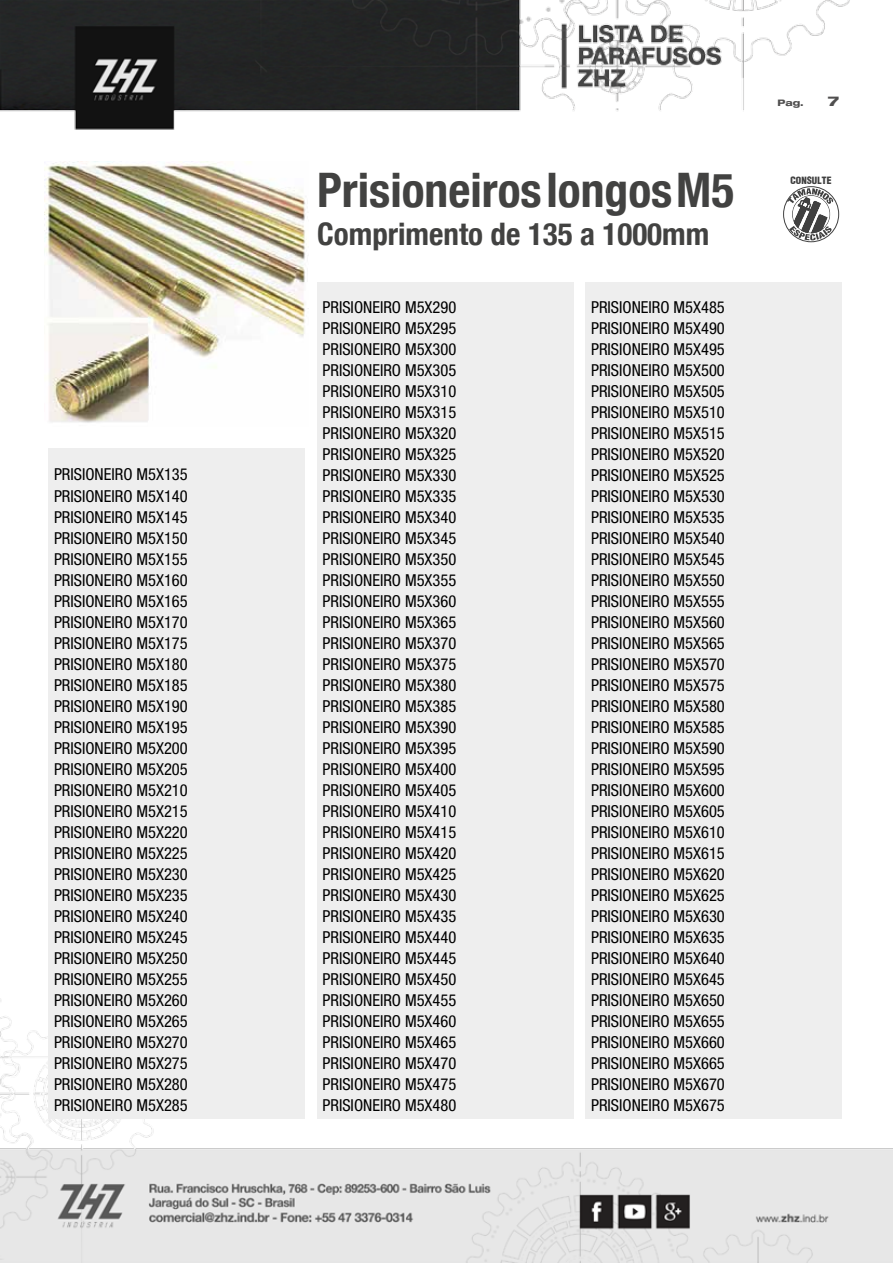
<style>
.page{position:relative;width:893px;height:1263px;background:#fff}
.page>*{position:absolute;margin:0;border:0;box-sizing:border-box;transform-origin:0 0}
.t1{font:700 condensed 47.55px "Helvetica Neue";color:#424241}
.t2{font:700 condensed 31.05px "Helvetica Neue";color:#424241}
.t3{font:condensed 16.5px/21px "Helvetica Neue LT Pro";color:#000;text-align:justify}
.t4{font:800 expanded 13.5px "Helvetica Neue LT Pro";color:#504f4f}
.t5{font:10.95px "Helvetica Condensed Black Se";color:#000}
.t6{font:800 expanded 9px "Helvetica Neue LT Pro";color:#504f4f}
</style>
<div class="page">
<img style="left:0;top:0;width:893px;height:1263px">
<div style="left:585px;top:282px;width:256px;height:836px;background:#eee"></div>
<div style="left:49px;top:448px;width:256px;height:670px;background:#eee"></div>
<div style="left:317px;top:282px;width:257px;height:836px;background:#eee"></div>
<img style="left:44px;top:162px;width:265px;height:264px">
<div style="left:783px;top:186px;width:56px;height:56px;border:1px solid #000;border-radius:50%"></div>
<svg style="left:787px;top:188px;width:46px;height:52px"></svg>
<div style="left:792px;top:195px;width:38px;height:38px;border:1px solid #000;border-radius:50%"></div>
<p class="t3" style="left:54px;top:464px;width:135px">PRISIONEIRO M5X135<br>PRISIONEIRO M5X140<br>PRISIONEIRO M5X145<br>PRISIONEIRO M5X150<br>PRISIONEIRO M5X155<br>PRISIONEIRO M5X160<br>PRISIONEIRO M5X165<br>PRISIONEIRO M5X170<br>PRISIONEIRO M5X175<br>PRISIONEIRO M5X180<br>PRISIONEIRO M5X185<br>PRISIONEIRO M5X190<br>PRISIONEIRO M5X195<br>PRISIONEIRO M5X200<br>PRISIONEIRO M5X205<br>PRISIONEIRO M5X210<br>PRISIONEIRO M5X215<br>PRISIONEIRO M5X220<br>PRISIONEIRO M5X225<br>PRISIONEIRO M5X230<br>PRISIONEIRO M5X235<br>PRISIONEIRO M5X240<br>PRISIONEIRO M5X245<br>PRISIONEIRO M5X250<br>PRISIONEIRO M5X255<br>PRISIONEIRO M5X260<br>PRISIONEIRO M5X265<br>PRISIONEIRO M5X270<br>PRISIONEIRO M5X275<br>PRISIONEIRO M5X280<br>PRISIONEIRO M5X285</p>
<h1 class="t1" style="left:317px;top:151px;width:419px">Prisioneiros longos M5</h1>
<h2 class="t2" style="left:317px;top:208px;width:394px">Comprimento de 135 a 1000mm</h2>
<p class="t3" style="left:323px;top:296px;width:135px">PRISIONEIRO M5X290<br>PRISIONEIRO M5X295<br>PRISIONEIRO M5X300<br>PRISIONEIRO M5X305<br>PRISIONEIRO M5X310<br>PRISIONEIRO M5X315<br>PRISIONEIRO M5X320<br>PRISIONEIRO M5X325<br>PRISIONEIRO M5X330<br>PRISIONEIRO M5X335<br>PRISIONEIRO M5X340<br>PRISIONEIRO M5X345<br>PRISIONEIRO M5X350<br>PRISIONEIRO M5X355<br>PRISIONEIRO M5X360<br>PRISIONEIRO M5X365<br>PRISIONEIRO M5X370<br>PRISIONEIRO M5X375<br>PRISIONEIRO M5X380<br>PRISIONEIRO M5X385<br>PRISIONEIRO M5X390<br>PRISIONEIRO M5X395<br>PRISIONEIRO M5X400<br>PRISIONEIRO M5X405<br>PRISIONEIRO M5X410<br>PRISIONEIRO M5X415<br>PRISIONEIRO M5X420<br>PRISIONEIRO M5X425<br>PRISIONEIRO M5X430<br>PRISIONEIRO M5X435<br>PRISIONEIRO M5X440<br>PRISIONEIRO M5X445<br>PRISIONEIRO M5X450<br>PRISIONEIRO M5X455<br>PRISIONEIRO M5X460<br>PRISIONEIRO M5X465<br>PRISIONEIRO M5X470<br>PRISIONEIRO M5X475<br>PRISIONEIRO M5X480</p>
<p class="t3" style="left:591px;top:297px;width:135px">PRISIONEIRO M5X485<br>PRISIONEIRO M5X490<br>PRISIONEIRO M5X495<br>PRISIONEIRO M5X500<br>PRISIONEIRO M5X505<br>PRISIONEIRO M5X510<br>PRISIONEIRO M5X515<br>PRISIONEIRO M5X520<br>PRISIONEIRO M5X525<br>PRISIONEIRO M5X530<br>PRISIONEIRO M5X535<br>PRISIONEIRO M5X540<br>PRISIONEIRO M5X545<br>PRISIONEIRO M5X550<br>PRISIONEIRO M5X555<br>PRISIONEIRO M5X560<br>PRISIONEIRO M5X565<br>PRISIONEIRO M5X570<br>PRISIONEIRO M5X575<br>PRISIONEIRO M5X580<br>PRISIONEIRO M5X585<br>PRISIONEIRO M5X590<br>PRISIONEIRO M5X595<br>PRISIONEIRO M5X600<br>PRISIONEIRO M5X605<br>PRISIONEIRO M5X610<br>PRISIONEIRO M5X615<br>PRISIONEIRO M5X620<br>PRISIONEIRO M5X625<br>PRISIONEIRO M5X630<br>PRISIONEIRO M5X635<br>PRISIONEIRO M5X640<br>PRISIONEIRO M5X645<br>PRISIONEIRO M5X650<br>PRISIONEIRO M5X655<br>PRISIONEIRO M5X660<br>PRISIONEIRO M5X665<br>PRISIONEIRO M5X670<br>PRISIONEIRO M5X675</p>
<p class="t6" style="left:777px;top:97px;width:28px">Pag.</p>
<p class="t4" style="left:828px;top:93px;width:13px">7</p>
<p class="t5" style="left:790px;top:176px;width:43px">CONSULTE</p>
</div>
